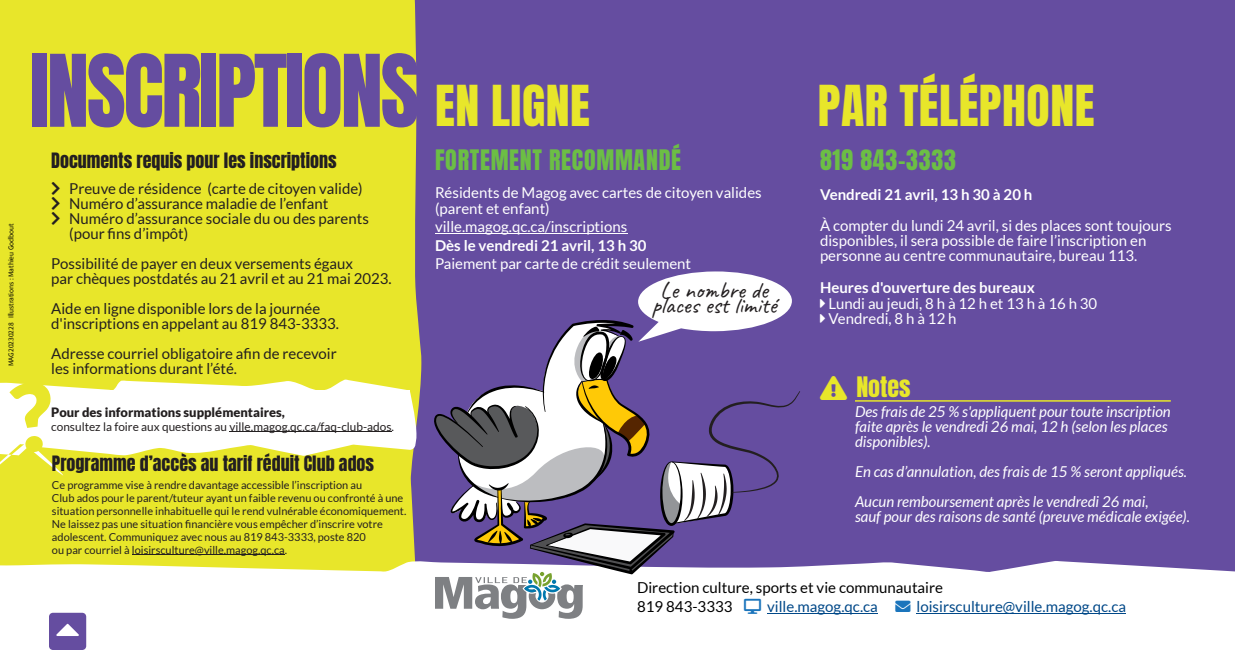
<style>
.page{position:relative;width:1235px;height:650px;background:#654da0}
.page>*{position:absolute;margin:0;border:0;box-sizing:border-box;transform-origin:0 0}
.t1{font:85px "Anton";letter-spacing:-.03em;color:#654da0}
.t2{font:48px "Anton";letter-spacing:.01em;color:#e8e62a}
.t3{font:24px "Anton";letter-spacing:.03em;color:#6cbe45}
.t4{font:24px "Caveat";color:#231f20}
.t5{font:24px "Anton";color:#e8e62a}
.t6{font:18px "Anton";color:#231f20}
.t7{font:15.1px/18.1px "Lato";color:#000}
.t8{font:15.1px "Lato";color:#004888}
.t9{font:15px/15px "Lato";color:#231f20}
.t10{font:15px/15px "Lato";color:#fff}
.t11{font:italic 15px/15px "Lato";color:#fff}
.t12{font:700 15px "Lato";color:#fff}
.t13{font:900 12.9px "Lato";color:#231f20}
.t14{font:11.85px "Lato";color:#231f20}
.t15{font:11px/13px "Lato";color:#231f20}
.t16{font:7.4px "Source Sans Pro";color:#000}
.s1{font-size:48px;color:#e8e62a}
.s2{color:#1b75bc}
</style>
<div class="page">
<div style="left:0;top:0;width:421px;height:560px;background:#e8e62a"></div>
<svg style="left:0;top:560px;width:1235px;height:90px;fill:#fff"></svg>
<svg style="left:49px;top:613px;width:37px;height:37px"></svg>
<svg style="left:0;top:379px;width:417px;height:130px;fill:#e8e62a"></svg>
<hr style="left:435px;top:233px;width:192px;height:1px;background:#fff">
<hr style="left:855px;top:400px;width:316px;height:2px;background:#e8e62a">
<hr style="left:767px;top:613px;width:111px;height:1px;background:#004888">
<hr style="left:917px;top:613px;width:209px;height:1px;background:#004888">
<hr style="left:132px;top:555px;width:153px;height:1px;background:#231f20">
<svg style="left:9px;top:382px;width:42px;height:70px"></svg>
<hr style="left:229px;top:431px;width:163px;height:1px;background:#231f20">
<svg style="left:427px;top:271px;width:373px;height:348px"></svg>
<svg style="left:52px;top:182px;width:8px;height:42px"></svg>
<p class="t16" style="left:8px;top:366px;width:144px;rotate:-90deg">MAG20230228 Illustrations : Mathieu Godbout</p>
<h1 class="t1" style="left:30px;top:30px;width:561px">INSCRIPTIONS <span class="s1">EN LIGNE</span></h1>
<h3 class="t3" style="left:435px;top:143px;width:248px">FORTEMENT RECOMMANDÉ</h3>
<p class="t10" style="left:435px;top:185px;width:328px;line-height:16px">Résidents de Magog avec cartes de citoyen valides (parent et enfant)</p>
<p class="t10" style="left:435px;top:220px;width:194px">ville.magog.qc.ca/inscriptions</p>
<p class="t12" style="left:435px;top:239px;width:213px">Dès le vendredi 21 avril, 13 h 30</p>
<p class="t10" style="left:435px;top:257px;width:258px">Paiement par carte de crédit seulement</p>
<p class="t6" style="left:51px;top:147px;width:287px">Documents requis pour les inscriptions</p>
<p class="t9" style="left:69px;top:181px;width:301px">Preuve de résidence (carte de citoyen valide)<br>Numéro d’assurance maladie de l’enfant Numéro d’assurance sociale du ou des parents (pour fins d’impôt)</p>
<p class="t9" style="left:51px;top:256px;width:342px">Possibilité de payer en deux versements égaux<br>par chèques postdatés au 21 avril et au 21 mai 2023.</p>
<p class="t9" style="left:51px;top:301px;width:289px">Aide en ligne disponible lors de la journée d'inscriptions en appelant au 819 843-3333.</p>
<p class="t9" style="left:51px;top:346px;width:287px">Adresse courriel obligatoire afin de recevoir les informations durant l’été.</p>
<h3 class="t4" style="left:660px;top:275px;width:109px">Le nombre de</h3>
<h3 class="t4" style="left:652px;top:290px;width:126px">places est limité</h3>
<p class="t13" style="left:51px;top:406px;width:235px">Pour des informations supplémentaires,</p>
<p class="t14" style="left:51px;top:421px;width:344px">consultez la foire aux questions au ville.magog.qc.ca/faq-club-ados.</p>
<p class="t6" style="left:52px;top:450px;width:324px">Programme d’accès au tarif réduit Club ados</p>
<p class="t15" style="left:52px;top:479px;width:356px">Ce programme vise à rendre davantage accessible l’inscription au<br>Club ados pour le parent/tuteur ayant un faible revenu ou confronté à une situation personnelle inhabituelle qui le rend vulnérable économiquement.<br>Ne laissez pas une situation financière vous empêcher d’inscrire votre adolescent. Communiquez avec nous au 819 843-3333, poste 820<br>ou par courriel à loisirsculture@ville.magog.qc.ca.</p>
<h2 class="t2" style="left:818px;top:72px;width:278px">PAR TÉLÉPHONE</h2>
<h3 class="t3" style="left:820px;top:143px;width:137px">819 843-3333</h3>
<p class="t12" style="left:820px;top:188px;width:214px">Vendredi 21 avril, 13 h 30 à 20 h</p>
<p class="t10" style="left:820px;top:219px;width:353px">À compter du lundi 24 avril, si des places sont toujours disponibles, il sera possible de faire l’inscription en personne au centre communautaire, bureau 113.</p>
<p class="t12" style="left:820px;top:281px;width:216px">Heures d'ouverture des bureaux</p>
<p class="t10" style="left:829px;top:297px;width:270px">Lundi au jeudi, 8 h à 12 h et 13 h à 16 h 30<br>Vendredi, 8 h à 12 h</p>
<h3 class="t5" style="left:856px;top:370px;width:56px">Notes</h3>
<p class="t11" style="left:855px;top:405px;width:317px">Des frais de 25 % s'appliquent pour toute inscription faite après le vendredi 26 mai, 12 h (selon les places disponibles).</p>
<p class="t11" style="left:855px;top:457px;width:334px;line-height:30px">En cas d’annulation, des frais de 15 % seront appliqués.<br>Aucun remboursement après le vendredi 26 mai,</p>
<p class="t11" style="left:855px;top:510px;width:336px">sauf pour des raisons de santé (preuve médicale exigée).</p>
<p class="t7" style="left:637px;top:580px;width:308px">Direction culture, sports et vie communautaire<br>819 843-3333</p>
<p class="t8" style="left:767px;top:599px;width:360px">ville.magog.qc.ca <span class="s2">✉</span> loisirsculture@ville.magog.qc.ca</p>
</div>
